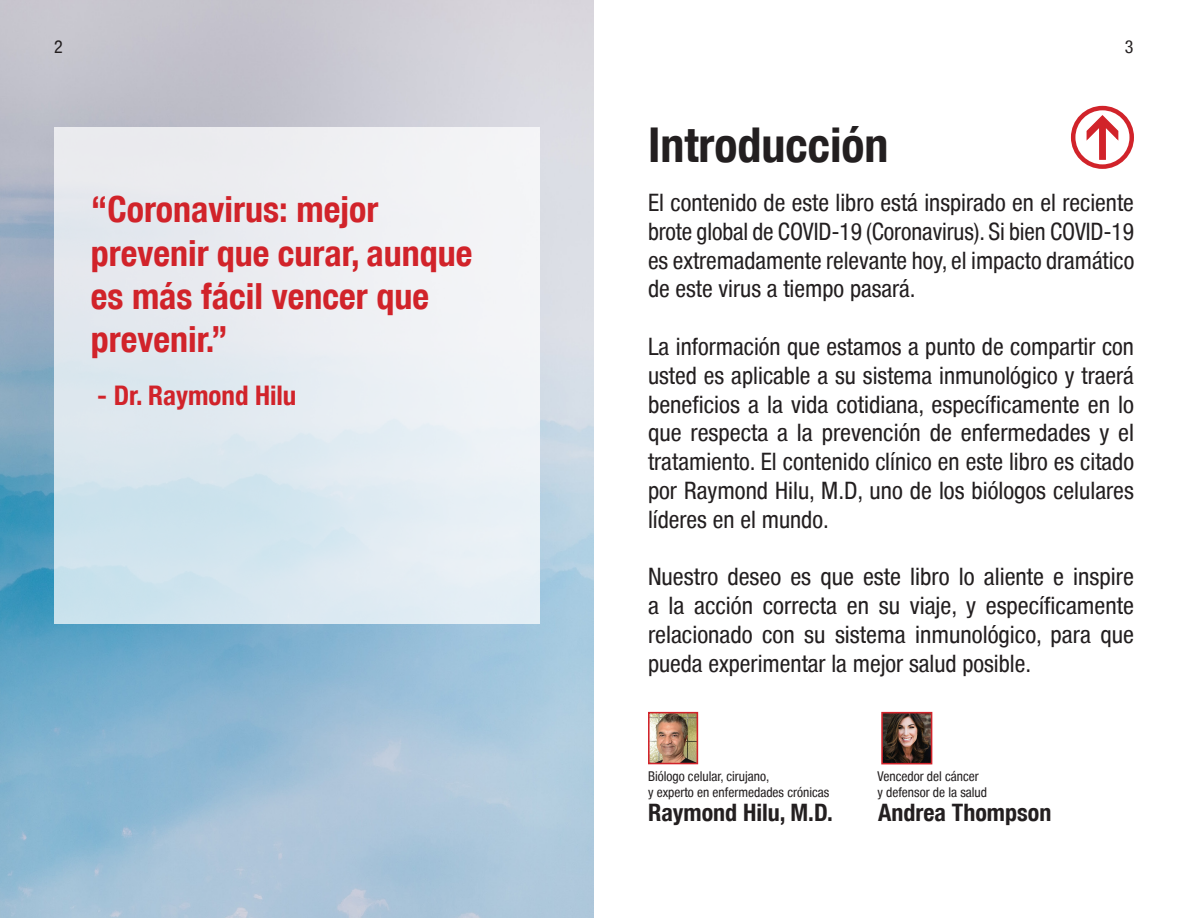
<style>
.page{position:relative;width:1188px;height:918px;background:#fff}
.page>*{position:absolute;margin:0;border:0;box-sizing:border-box;transform-origin:0 0}
.t1{font:700 condensed 48px "Helvetica Neue Condensed";color:#231f20}
.Text_body{font:700 condensed 36px/43.2px "Helvetica Neue Condensed";color:#d1232a}
.t2{font:700 condensed 27px "Helvetica Neue Condensed";color:#d1232a}
.Book_Body_Text_1{font:condensed 24px/28.8px "Helvetica Neue Condensed";color:#231f20;text-align:justify}
.Book_Body_Text_1-2{font:700 condensed 24px "Helvetica Neue Condensed";color:#231f20}
.t3{font:condensed 18px "Helvetica Neue Condensed";color:#231f20}
.t4{font:condensed 13.5px "Helvetica Neue Condensed";color:#231f20}
</style>
<div class="page">
<img style="left:651px;top:715px;width:44px;height:46px">
<div style="left:648px;top:712px;width:50px;height:52px;border:2px solid #d1232a"></div>
<img style="left:884px;top:715px;width:45px;height:46px">
<div style="left:881px;top:712px;width:51px;height:52px;border:2px solid #d1232a"></div>
<svg style="left:1085px;top:114px;width:34px;height:47px"></svg>
<div style="left:1071px;top:106px;width:63px;height:63px;border:4px solid #d1232a;border-radius:50%"></div>
<img style="left:0;top:0;width:594px;height:918px">
<svg style="left:54px;top:127px;width:486px;height:497px;fill:#e7ebf1"></svg>
<p class="t3" style="left:54px;top:36px;width:10px">2</p>
<p class="t3" style="left:1125px;top:36px;width:10px">3</p>
<p class="Text_body" style="left:91px;top:188px;width:383px">“Coronavirus: mejor prevenir que curar, aunque es más fácil vencer que prevenir.”</p>
<p class="t2" style="left:97px;top:379px;width:201px">- Dr. Raymond Hilu</p>
<p class="t1" style="left:648px;top:116px;width:242px">Introducción</p>
<p class="Book_Body_Text_1" style="left:648px;top:188px;width:488px">El contenido de este libro está inspirado en el reciente brote global de COVID-19 (Coronavirus). Si bien COVID-19 es extremadamente relevante hoy, el impacto dramático de este virus a tiempo pasará.</p>
<p class="Book_Body_Text_1" style="left:648px;top:332px;width:488px">La información que estamos a punto de compartir con usted es aplicable a su sistema inmunológico y traerá beneficios a la vida cotidiana, específicamente en lo que respecta a la prevención de enfermedades y el tratamiento. El contenido clínico en este libro es citado por Raymond Hilu, M.D, uno de los biólogos celulares líderes en el mundo.</p>
<p class="Book_Body_Text_1" style="left:648px;top:562px;width:488px">Nuestro deseo es que este libro lo aliente e inspire a la acción correcta en su viaje, y específicamente relacionado con su sistema inmunológico, para que pueda experimentar la mejor salud posible.</p>
<p class="t4" style="left:648px;top:768px;width:123px">Biólogo celular, cirujano,</p>
<p class="t4" style="left:648px;top:784px;width:183px">y experto en enfermedades crónicas</p>
<p class="t4" style="left:878px;top:768px;width:103px">Vencedor del cáncer</p>
<p class="t4" style="left:878px;top:784px;width:111px">y defensor de la salud</p>
<p class="Book_Body_Text_1-2" style="left:648px;top:798px;width:186px">Raymond Hilu, M.D.</p>
<p class="Book_Body_Text_1-2" style="left:878px;top:798px;width:175px">Andrea Thompson</p>
</div>
